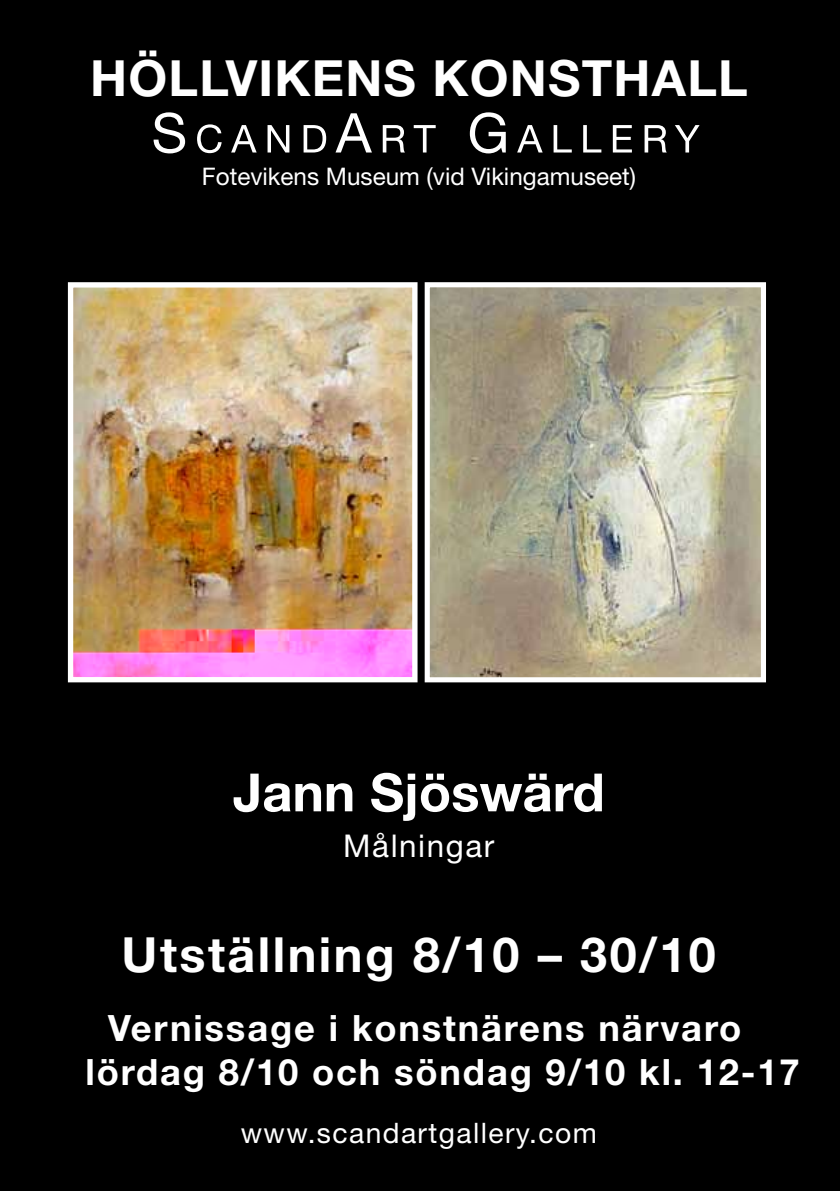
<style>
.page{position:relative;width:840px;height:1191px;background:#fff}
.page>*{position:absolute;margin:0;border:0;box-sizing:border-box;transform-origin:0 0}
.t1{font:700 52.8px "Helvetica Neue";color:#fff}
.t2{font:700 50px "Helvetica Neue";letter-spacing:.025em;color:#fff}
.t3{font:700 48.4px "Helvetica Neue";letter-spacing:.05em;color:#fff}
.t4{font:700 36.4px/43.6px "Helvetica Neue";letter-spacing:.05em;color:#fff}
.t5{font:31.4px "Helvetica Neue";letter-spacing:.05em;color:#fff}
.t6{font:28.2px "Helvetica Neue";letter-spacing:.05em;color:#fff}
.t7{font:24.2px "Helvetica Neue";color:#fff}
</style>
<div class="page">
<div style="left:0;top:0;width:839px;height:1191px;background:#000"></div>
<svg style="left:153px;top:112px;width:546px;height:41px"></svg>
<img style="left:74px;top:288px;width:337px;height:388px">
<div style="left:68px;top:282px;width:349px;height:400px;border:5px solid #fff"></div>
<img style="left:430px;top:288px;width:329px;height:388px">
<div style="left:424px;top:282px;width:341px;height:400px;border:5px solid #fff"></div>
<h2 class="t2" style="left:90px;top:47px;width:658px">Höllvikens konstHall</h2>
<p class="t7" style="left:202px;top:162px;width:435px">Fotevikens Museum (vid Vikingamuseet)</p>
<h1 class="t1" style="left:233px;top:760px;width:373px">Jann sjöswärd</h1>
<p class="t5" style="left:343px;top:827px;width:152px">Målningar</p>
<h3 class="t3" style="left:122px;top:924px;width:595px">Utställning 8/10 – 30/10</h3>
<p class="t4" style="left:86px;top:1005px;width:715px;text-indent:22px">vernissage i konstnärens närvaro lördag 8/10 och söndag 9/10 kl. 12-17</p>
<p class="t6" style="left:240px;top:1116px;width:357px">www.scandartgallery.com</p>
</div>
